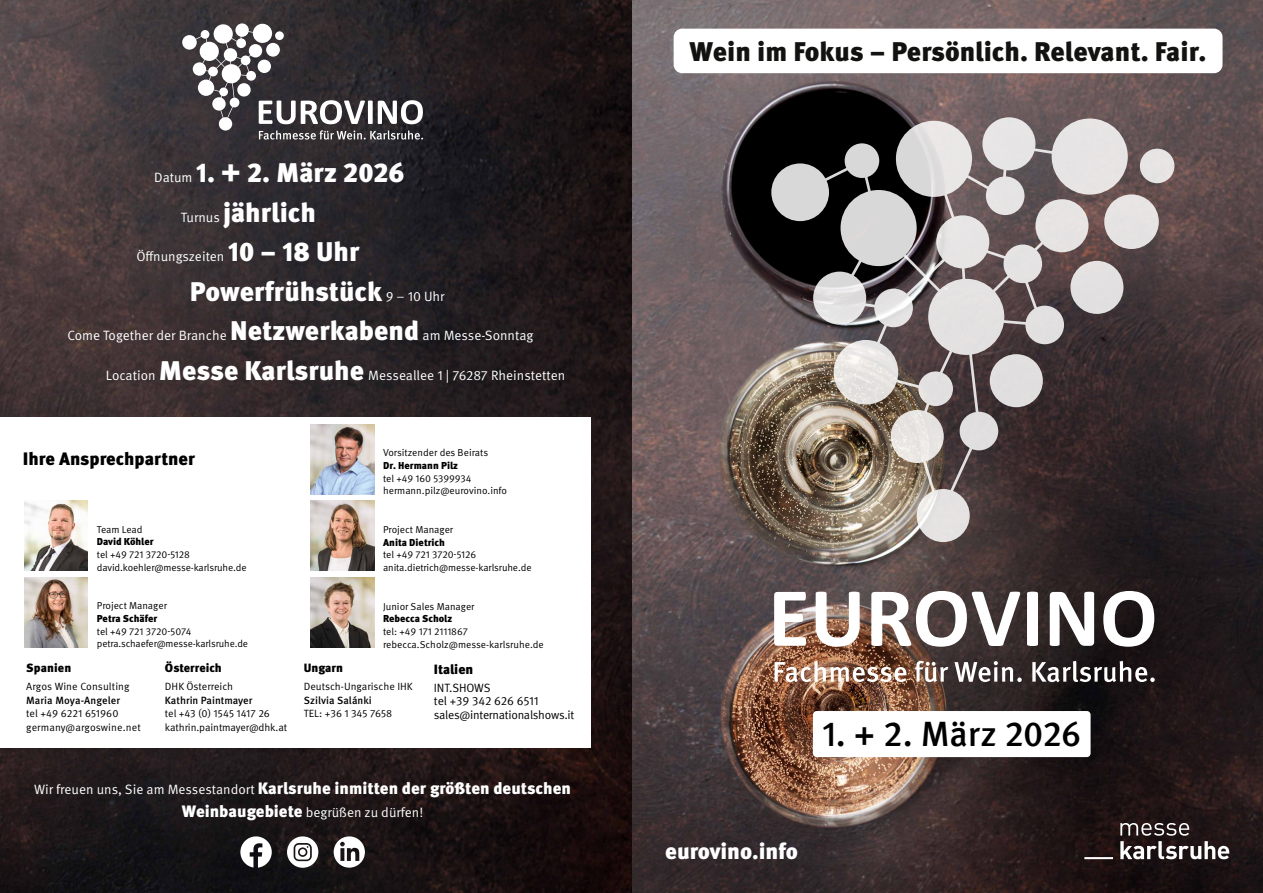
<style>
.page{position:relative;width:1263px;height:893px;background:#fff}
.page>*{position:absolute;margin:0;border:0;box-sizing:border-box;transform-origin:0 0}
.t1{font:500 34.95px "Meta Pro";letter-spacing:-.015em;color:#000}
.t2{font:900 27px "Meta Pro";letter-spacing:-.005em;color:#fff}
.t3{font:900 27px "Meta Pro";color:#121310}
.t4{font:900 22.35px "Meta Pro";letter-spacing:-.005em;color:#fff}
.t5{font:900 18px "Meta Pro";color:#000}
.t6{font:900 16.5px "Meta Pro";color:#fff}
.t7{font:13.5px "Meta Pro Norm";color:#fff}
.t8{font:900 13.5px "Meta Pro";color:#000}
.t9{font:12px/13.5px "Meta Pro Norm";letter-spacing:-.02em;color:#000}
.t10{font:900 12px "Meta Pro";color:#000}
.t11{font:10.5px/13.5px "Meta Pro Norm";color:#000}
.t12{font:500 10.5px "Meta Pro";color:#000}
.t13{font:10.05px/12.6px "Meta Pro Norm";letter-spacing:-.005em;color:#000}
.t14{font:900 10.05px "Meta Pro";color:#000}
.s1{font-family:"Meta Pro Norm";font-weight:400;font-size:13.5px}
.s2{font-family:"Meta Pro";font-weight:900;font-size:27px}
.s3{font-family:"Meta Pro";font-weight:900;font-size:16.5px}
</style>
<div class="page">
<img style="left:631px;top:0;width:632px;height:893px">
<svg style="left:1090px;top:423px;width:39px;height:93px;background:#2d2224"></svg>
<svg style="left:1146px;top:423px;width:71px;height:94px;background:#282124"></svg>
<svg style="left:1075px;top:541px;width:88px;height:26px;background:#201a1c"></svg>
<svg style="left:1171px;top:552px;width:31px;height:15px"></svg>
<svg style="left:1209px;top:552px;width:8px;height:15px"></svg>
<div style="left:1052px;top:119px;width:76px;height:76px;background:#e7e4e4;border-radius:50%"></div>
<div style="left:896px;top:121px;width:76px;height:76px;background:linear-gradient(to right,#dadada,#ebe6e6);border-radius:50%"></div>
<div style="left:1140px;top:149px;width:34px;height:34px;background:#e7e4e4;border-radius:50%"></div>
<div style="left:771px;top:163px;width:58px;height:58px;background:#d8d8d8;border-radius:50%"></div>
<div style="left:982px;top:117px;width:53px;height:53px;background:#e7e5e5;border-radius:50%"></div>
<div style="left:1070px;top:261px;width:53px;height:53px;background:#e2e0e1;border-radius:50%"></div>
<div style="left:1104px;top:194px;width:55px;height:55px;background:#e6e3e3;border-radius:50%"></div>
<svg style="left:917px;top:489px;width:53px;height:53px"></svg>
<svg style="left:801px;top:144px;width:289px;height:374px;background:#827976"></svg>
<svg style="left:877px;top:222px;width:186px;height:169px;background:#999192"></svg>
<svg style="left:816px;top:592px;width:44px;height:55px"></svg>
<svg style="left:871px;top:591px;width:149px;height:56px"></svg>
<svg style="left:1027px;top:592px;width:11px;height:54px"></svg>
<svg style="left:1050px;top:592px;width:44px;height:54px"></svg>
<svg style="left:1103px;top:591px;width:51px;height:56px"></svg>
<svg style="left:774px;top:661px;width:132px;height:21px"></svg>
<svg style="left:915px;top:661px;width:33px;height:21px"></svg>
<svg style="left:954px;top:661px;width:68px;height:21px"></svg>
<svg style="left:1032px;top:661px;width:123px;height:21px"></svg>
<svg style="left:716px;top:559px;width:90px;height:88px;background:#736768"></svg>
<div style="left:813px;top:711px;width:277px;height:46px;background:#fff;border-radius:4px"></div>
<svg style="left:1120px;top:823px;width:109px;height:36px"></svg>
<hr style="left:1084px;top:857px;width:29px;height:2px;background:#fff">
<div style="left:674px;top:29px;width:548px;height:44px;background:#fff;border-radius:9px"></div>
<img style="left:0;top:0;width:631px;height:893px">
<div style="left:253px;top:24px;width:19px;height:19px;background:#fff;border-radius:50%"></div>
<div style="left:214px;top:24px;width:19px;height:20px;background:#fff;border-radius:50%"></div>
<div style="left:182px;top:35px;width:15px;height:15px;background:#fff;border-radius:50%"></div>
<div style="left:235px;top:23px;width:14px;height:14px;background:#fff;border-radius:50%"></div>
<svg style="left:190px;top:30px;width:233px;height:110px"></svg>
<svg style="left:240px;top:836px;width:32px;height:32px"></svg>
<svg style="left:287px;top:836px;width:31px;height:32px"></svg>
<svg style="left:334px;top:836px;width:31px;height:32px"></svg>
<div style="left:0;top:417px;width:591px;height:330px;background:#fff"></div>
<img style="left:24px;top:501px;width:64px;height:70px">
<img style="left:310px;top:424px;width:64px;height:70px">
<img style="left:24px;top:577px;width:64px;height:70px">
<img style="left:310px;top:501px;width:64px;height:70px">
<img style="left:310px;top:577px;width:64px;height:70px">
<h2 class="t2" style="left:154px;top:152px;width:252px"><span class="s1">Datum</span> 1. + 2. März 2026</h2>
<h2 class="t2" style="left:181px;top:191px;width:137px"><span class="s1">Turnus</span> jährlich</h2>
<h3 class="t7" style="left:136px;top:246px;width:225px">Öffnungszeiten <span class="s2">10 – 18 Uhr</span></h3>
<h2 class="t2" style="left:190px;top:270px;width:256px">Powerfrühstück <span class="s1">9 – 10 Uhr</span></h2>
<h3 class="t7" style="left:67px;top:325px;width:467px">Come Together der Branche <span class="s2">Netzwerkabend</span> am Messe-Sonntag</h3>
<h3 class="t7" style="left:106px;top:365px;width:461px">Location <span class="s2">Messe Karlsruhe</span> Messeallee 1 | 76287 Rheinstetten</h3>
<h3 class="t5" style="left:23px;top:445px;width:174px">Ihre Ansprechpartner</h3>
<p class="t13" style="left:97px;top:522px;width:47px">Team Lead</p>
<p class="t14" style="left:97px;top:534px;width:58px">David Köhler</p>
<p class="t13" style="left:97px;top:548px;width:151px">tel +49 721 3720-5128 david.koehler@messe-karlsruhe.de</p>
<p class="t13" style="left:97px;top:599px;width:72px">Project Manager</p>
<p class="t14" style="left:97px;top:610px;width:62px">Petra Schäfer</p>
<p class="t13" style="left:97px;top:624px;width:153px">tel +49 721 3720-5074 petra.schaefer@messe-karlsruhe.de</p>
<p class="t10" style="left:26px;top:659px;width:47px">Spanien</p>
<p class="t11" style="left:26px;top:679px;width:105px">Argos Wine Consulting</p>
<p class="t12" style="left:26px;top:692px;width:95px">Maria Moya-Angeler</p>
<p class="t11" style="left:26px;top:706px;width:116px">tel +49 6221 651960 germany@argoswine.net</p>
<p class="t10" style="left:165px;top:659px;width:58px">Österreich</p>
<p class="t11" style="left:165px;top:679px;width:70px">DHK Österreich</p>
<p class="t12" style="left:165px;top:692px;width:89px">Kathrin Paintmayer</p>
<p class="t11" style="left:165px;top:706px;width:124px">tel +43 (0) 1545 1417 26 kathrin.paintmayer@dhk.at</p>
<p class="t13" style="left:383px;top:446px;width:107px">Vorsitzender des Beirats</p>
<p class="t14" style="left:383px;top:457px;width:76px">Dr. Hermann Pilz</p>
<p class="t13" style="left:383px;top:471px;width:126px">tel +49 160 5399934 hermann.pilz@eurovino.info</p>
<p class="t13" style="left:383px;top:523px;width:72px">Project Manager</p>
<p class="t14" style="left:383px;top:534px;width:63px">Anita Dietrich</p>
<p class="t13" style="left:383px;top:548px;width:150px">tel +49 721 3720-5126 anita.dietrich@messe-karlsruhe.de</p>
<p class="t13" style="left:383px;top:599px;width:93px">Junior Sales Manager</p>
<p class="t14" style="left:383px;top:611px;width:71px">Rebecca Scholz</p>
<p class="t13" style="left:383px;top:624px;width:162px">tel: +49 171 2111867 rebecca.Scholz@messe-karlsruhe.de</p>
<p class="t10" style="left:304px;top:659px;width:41px">Ungarn</p>
<p class="t11" style="left:304px;top:679px;width:111px">Deutsch-Ungarische IHK</p>
<p class="t12" style="left:304px;top:692px;width:70px">Szilvia Salánki</p>
<p class="t11" style="left:304px;top:706px;width:90px">TEL: +36 1 345 7658</p>
<h3 class="t8" style="left:434px;top:658px;width:41px">Italien</h3>
<p class="t9" style="left:434px;top:680px;width:142px">INT.SHOWS<br>tel +39 342 626 6511 sales@internationalshows.it</p>
<h3 class="t6" style="left:34px;top:775px;width:538px"><span class="s1">Wir freuen uns, Sie am Messestandort</span> Karlsruhe inmitten der größten deutschen</h3>
<h3 class="t7" style="left:182px;top:802px;width:243px"><span class="s3">Weinbaugebiete</span> begrüßen zu dürfen!</h3>
<h2 class="t3" style="left:689px;top:30px;width:518px">Wein im Fokus – Persönlich. Relevant. Fair.</h2>
<h1 class="t1" style="left:822px;top:706px;width:261px">1. + 2. März 2026</h1>
<h3 class="t4" style="left:665px;top:834px;width:134px">eurovino.info</h3>
</div>
